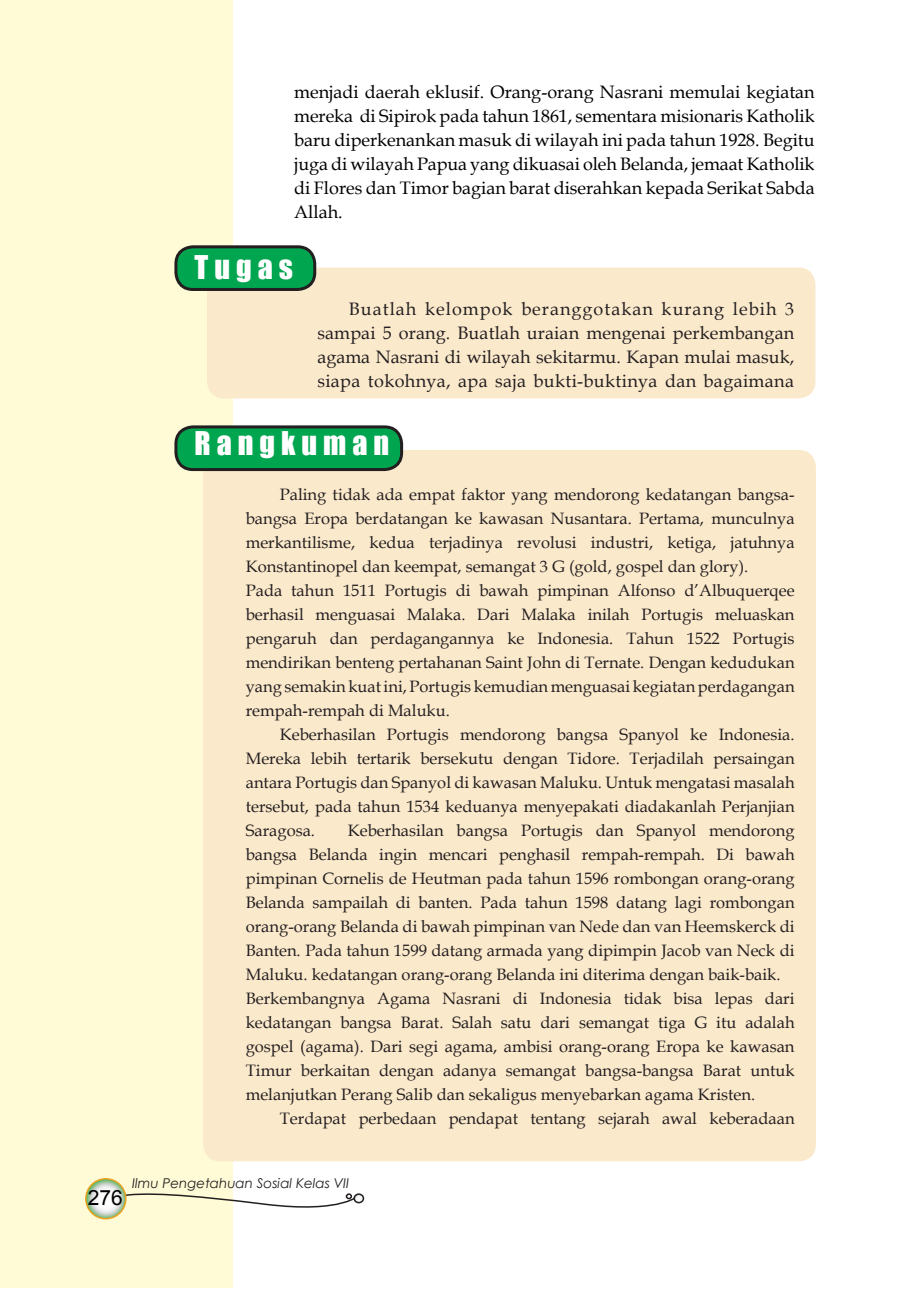
<style>
.page{position:relative;width:919px;height:1289px;background:#fff}
.page>*{position:absolute;margin:0;border:0;box-sizing:border-box;transform-origin:0 0}
.t1{font:30px "Impact";letter-spacing:.2em;color:#fff}
.t2{font:21px "Arial";color:#000}
._0_copy{font:18px/24px "Book Antiqua";color:#000;text-align:justify}
._1{font:18px/24px "Book Antiqua";letter-spacing:.02em;color:#231f20;text-align:justify}
.t3{font:16.5px/24px "Book Antiqua";color:#231f20;text-align:justify}
.t4{font:italic 13.5px "Century Gothic";color:#231f20}
</style>
<div class="page">
<div style="left:0;top:0;width:232px;height:1287px;background:#fffbd6"></div>
<div style="left:353px;top:1193px;width:11px;height:10px;border:2px solid #231f20;border-radius:50%"></div>
<svg style="left:85px;top:1177px;width:276px;height:43px"></svg>
<hr style="left:918px;top:0;width:1px;height:1287px;background:#fffbd6">
<div style="left:203px;top:450px;width:612px;height:711px;background:#fbe9cc"></div>
<svg style="left:174px;top:424px;width:230px;height:45px;background:#129b52"></svg>
<div style="left:207px;top:267px;width:608px;height:131px;background:#fbe9cc"></div>
<svg style="left:174px;top:244px;width:144px;height:45px;background:#189b55"></svg>
<p class="_0_copy" style="left:294px;top:80px;width:522px">menjadi daerah eklusif. Orang-orang Nasrani memulai kegiatan mereka di Sipirok pada tahun 1861, sementara misionaris Katholik baru diperkenankan masuk di wilayah ini pada tahun 1928. Begitu juga di wilayah Papua yang dikuasai oleh Belanda, jemaat Katholik di Flores dan Timor bagian barat diserahkan kepada Serikat Sabda Allah.</p>
<p class="t1" style="left:195px;top:244px;width:100px">Tugas</p>
<p class="_1" style="left:317px;top:296px;width:478px;text-indent:32px">Buatlah kelompok beranggotakan kurang lebih 3 sampai 5 orang. Buatlah uraian mengenai perkembangan agama Nasrani di wilayah sekitarmu. Kapan mulai masuk, siapa tokohnya, apa saja bukti-buktinya dan bagaimana</p>
<p class="t1" style="left:195px;top:420px;width:196px">Rangkuman</p>
<p class="t3" style="left:246px;top:482px;width:550px;text-indent:34px">Paling tidak ada empat faktor yang mendorong kedatangan bangsa&shy;bangsa Eropa berdatangan ke kawasan Nusantara. Pertama, munculnya merkantilisme, kedua terjadinya revolusi industri, ketiga, jatuhnya Konstantinopel dan keempat, semangat 3 G (gold, gospel dan glory).</p>
<p class="t3" style="left:246px;top:578px;width:550px">Pada tahun 1511 Portugis di bawah pimpinan Alfonso d’Albuquerqee berhasil menguasai Malaka. Dari Malaka inilah Portugis meluaskan pengaruh dan perdagangannya ke Indonesia. Tahun 1522 Portugis mendirikan benteng pertahanan Saint John di Ternate. Dengan kedudukan yang semakin kuat ini, Portugis kemudian menguasai kegiatan perdagangan rempah-rempah di Maluku.</p>
<p class="t3" style="left:246px;top:722px;width:550px;text-indent:34px">Keberhasilan Portugis mendorong bangsa Spanyol ke Indonesia.<br>Mereka lebih tertarik bersekutu dengan Tidore. Terjadilah persaingan antara Portugis dan Spanyol di kawasan Maluku. Untuk mengatasi masalah tersebut, pada tahun 1534 keduanya menyepakati diadakanlah Perjanjian Saragosa.</p>
<p class="t3" style="left:246px;top:818px;width:550px;text-indent:102px">Keberhasilan bangsa Portugis dan Spanyol mendorong bangsa Belanda ingin mencari penghasil rempah-rempah. Di bawah pimpinan Cornelis de Heutman pada tahun 1596 rombongan orang-orang Belanda sampailah di banten. Pada tahun 1598 datang lagi rombongan orang-orang Belanda di bawah pimpinan van Nede dan van Heemskerck di Banten. Pada tahun 1599 datang armada yang dipimpin Jacob van Neck di Maluku. kedatangan orang-orang Belanda ini diterima dengan baik-baik.</p>
<p class="t3" style="left:246px;top:986px;width:550px">Berkembangnya Agama Nasrani di Indonesia tidak bisa lepas dari kedatangan bangsa Barat. Salah satu dari semangat tiga G itu adalah gospel (agama). Dari segi agama, ambisi orang-orang Eropa ke kawasan Timur berkaitan dengan adanya semangat bangsa-bangsa Barat untuk melanjutkan Perang Salib dan sekaligus menyebarkan agama Kristen.</p>
<p class="t3" style="left:280px;top:1106px;width:516px">Terdapat perbedaan pendapat tentang sejarah awal keberadaan</p>
<p class="t2" style="left:88px;top:1183px;width:37px">276</p>
<p class="t4" style="left:132px;top:1173px;width:219px">Ilmu Pengetahuan Sosial Kelas VII</p>
</div>
